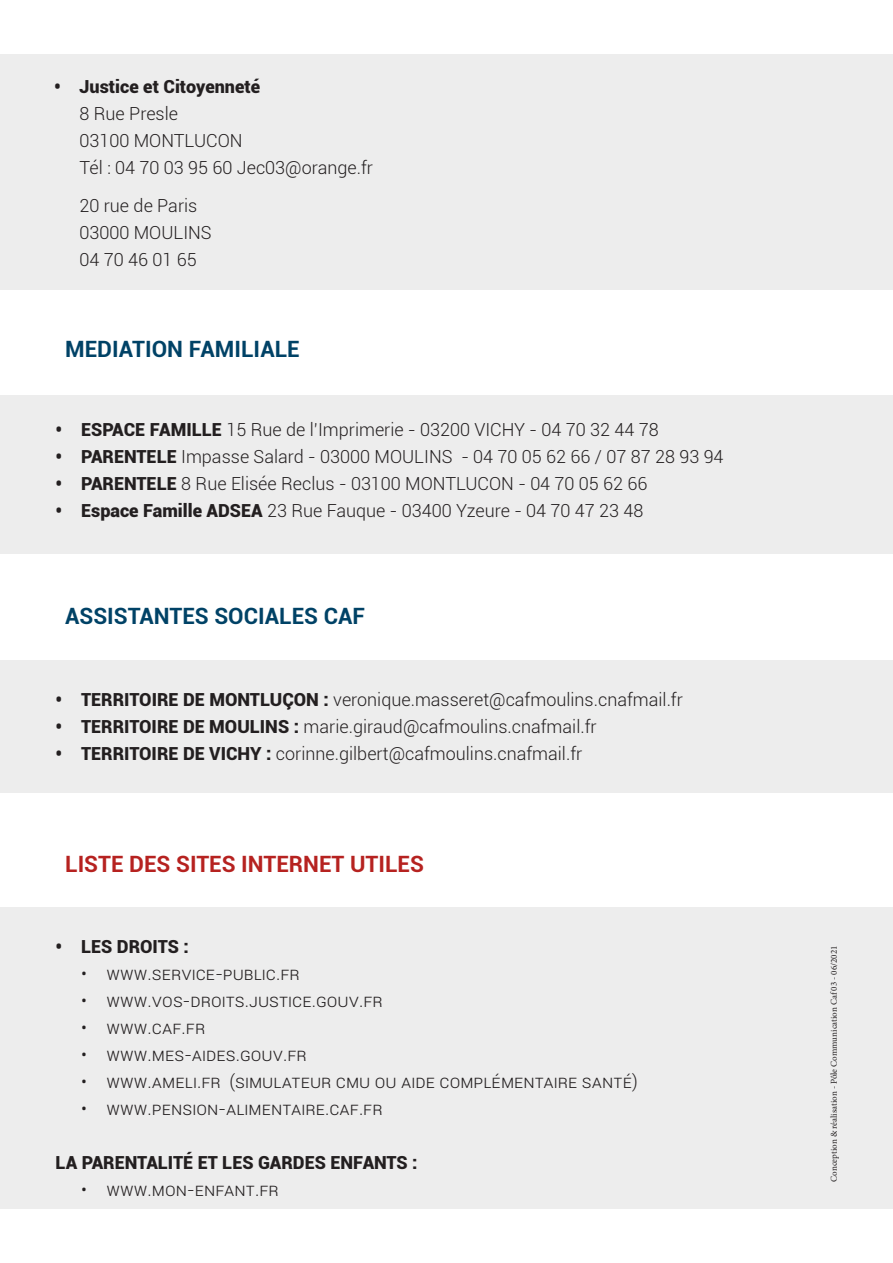
<style>
.page{position:relative;width:893px;height:1263px;background:#fff}
.page>*{position:absolute;margin:0;border:0;box-sizing:border-box;transform-origin:0 0}
.t1{font:700 22.5px "Roboto";color:#004266}
.t2{font:700 22.5px "Roboto";color:#b62220}
.t3{font:300 18px/27px "Roboto";color:#231f20}
.t4{font:900 18px "Roboto";color:#231f20}
.t5{font:9px "Minion Pro";color:#231f20}
.s1{font-weight:900}
</style>
<div class="page">
<div style="left:0;top:54px;width:893px;height:235px;background:#ededed"></div>
<div style="left:0;top:395px;width:893px;height:159px;background:#ededed"></div>
<div style="left:0;top:660px;width:893px;height:133px;background:#ededed"></div>
<div style="left:0;top:908px;width:893px;height:301px;background:#ededed"></div>
<p class="t4" style="left:54px;top:74px;width:208px">• Justice et Citoyenneté</p>
<p class="t3" style="left:80px;top:99px;width:295px">8 Rue Presle<br>03100 MONTLUCON<br>Tél : 04 70 03 95 60 Jec03@orange.fr</p>
<p class="t3" style="left:80px;top:191px;width:134px">20 rue de Paris<br>03000 MOULINS<br>04 70 46 01 65</p>
<p class="t1" style="left:65px;top:333px;width:236px">MEDIATION FAMILIALE</p>
<p class="t3" style="left:56px;top:415px;width:605px"><span class="s1">• ESPACE FAMILLE</span> 15 Rue de l’Imprimerie - 03200 VICHY - 04 70 32 44 78</p>
<p class="t3" style="left:56px;top:442px;width:669px"><span class="s1">• PARENTELE</span> Impasse Salard - 03000 MOULINS - 04 70 05 62 66 / 07 87 28 93 94</p>
<p class="t3" style="left:56px;top:469px;width:593px"><span class="s1">• PARENTELE</span> 8 Rue Elisée Reclus - 03100 MONTLUCON - 04 70 05 62 66</p>
<p class="t3" style="left:56px;top:496px;width:589px"><span class="s1">• Espace Famille ADSEA</span> 23 Rue Fauque - 03400 Yzeure - 04 70 47 23 48</p>
<p class="t1" style="left:65px;top:600px;width:301px">ASSISTANTES SOCIALES CAF</p>
<p class="t3" style="left:56px;top:685px;width:629px"><span class="s1">• TERRITOIRE DE MONTLUÇON :</span> veronique.masseret@cafmoulins.cnafmail.fr</p>
<p class="t3" style="left:56px;top:712px;width:542px"><span class="s1">• TERRITOIRE DE MOULINS :</span> marie.giraud@cafmoulins.cnafmail.fr</p>
<p class="t3" style="left:56px;top:739px;width:528px"><span class="s1">• TERRITOIRE DE VICHY :</span> corinne.gilbert@cafmoulins.cnafmail.fr</p>
<p class="t2" style="left:65px;top:848px;width:360px">LISTE DES SITES INTERNET UTILES</p>
<p class="t4" style="left:56px;top:934px;width:135px">• LES DROITS :</p>
<p class="t3" style="left:81px;top:960px;width:220px">• www.service-public.fr</p>
<p class="t3" style="left:81px;top:987px;width:303px">• www.vos-droits.justice.gouv.fr</p>
<p class="t3" style="left:81px;top:1014px;width:126px">• www.caf.fr</p>
<p class="t3" style="left:81px;top:1041px;width:227px">• www.mes-aides.gouv.fr</p>
<p class="t3" style="left:81px;top:1068px;width:558px">• www.ameli.fr (simulateur Cmu ou aide complémentaire santé)</p>
<p class="t3" style="left:81px;top:1095px;width:303px">• www.pension-alimentaire.caf.fr</p>
<p class="t4" style="left:56px;top:1150px;width:364px">LA PARENTALITÉ ET LES GARDES ENFANTS :</p>
<p class="t3" style="left:81px;top:1176px;width:199px">• www.mon-enfant.fr</p>
<p class="t5" style="left:828px;top:1182px;width:238px;rotate:-90deg">Conception &amp; réalisation - Pôle Communication Caf 03 - 06/2021</p>
</div>
